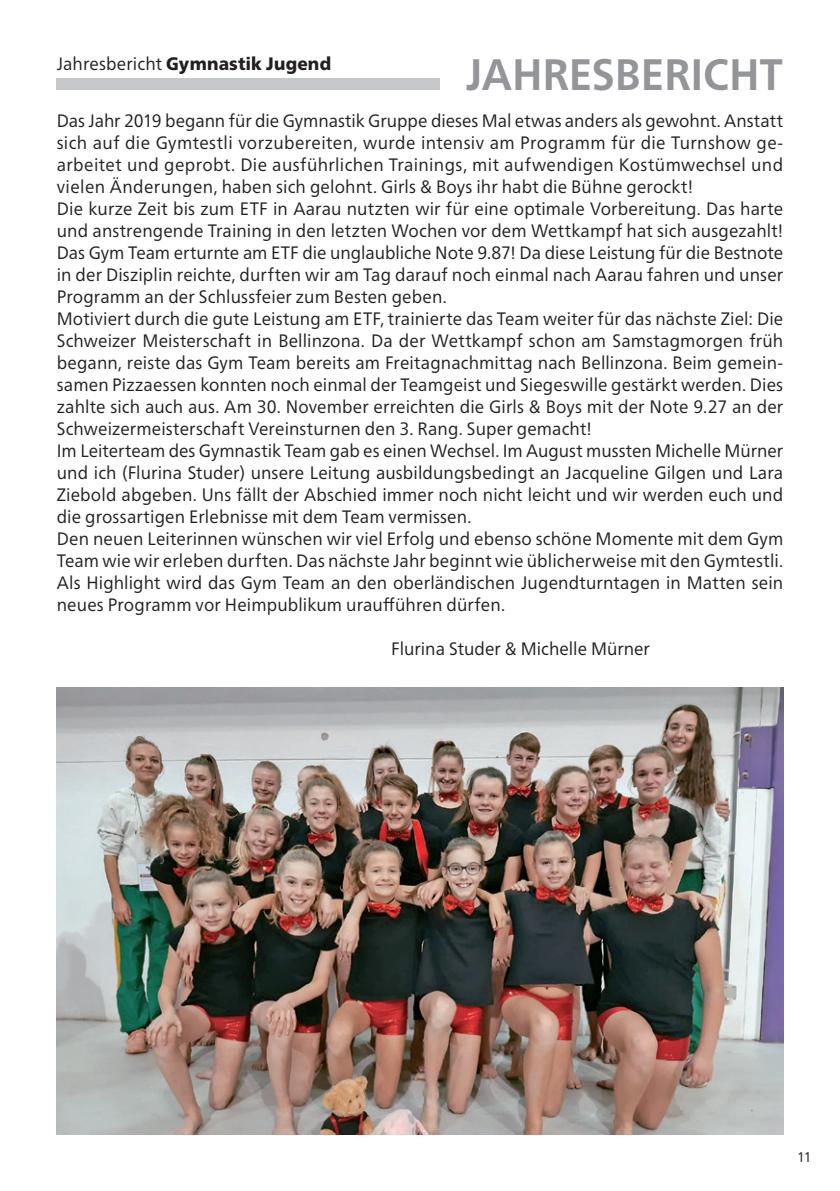
<style>
.page{position:relative;width:840px;height:1191px;background:#fff}
.page>*{position:absolute;margin:0;border:0;box-sizing:border-box;transform-origin:0 0}
.t1{font:700 44px "Frutiger Neue LTW1 G";letter-spacing:-.005em;color:#939598;scale:.95 1}
.grundtext{font:18px/22px "Frutiger Neue LTW1 G";letter-spacing:.005em;color:#231f20;text-align:justify;scale:.95 1}
.t2{font:900 18px "Frutiger Neue LTW1 G";letter-spacing:.015em;color:#231f20;scale:.95 1}
.t3{font:14px "Frutiger Neue LTW1 G";color:#231f20;scale:.95 1}
.s1{font-weight:400}
</style>
<div class="page">
<div style="left:57px;top:79px;width:382px;height:11px;background:#c7c8ca"></div>
<img style="left:57px;top:687px;width:725px;height:447px">
<p class="t2" style="left:57px;top:53px;width:290px"><span class="s1">Jahresbericht</span> Gymnastik Jugend</p>
<h1 class="t1" style="left:466px;top:49px;width:335px">JAHRESBERICHT</h1>
<p class="grundtext" style="left:57px;top:110px;width:765px">Das Jahr 2019 begann für die Gymnastik Gruppe dieses Mal etwas anders als gewohnt. Anstatt sich auf die Gymtestli vorzubereiten, wurde intensiv am Programm für die Turnshow ge&shy;arbeitet und geprobt. Die ausführlichen Trainings, mit aufwendigen Kostümwechsel und vielen Änderungen, haben sich gelohnt. Girls &amp; Boys ihr habt die Bühne gerockt!</p>
<p class="grundtext" style="left:57px;top:198px;width:765px">Die kurze Zeit bis zum ETF in Aarau nutzten wir für eine optimale Vorbereitung. Das harte und anstrengende Training in den letzten Wochen vor dem Wettkampf hat sich ausgezahlt!<br>Das Gym Team erturnte am ETF die unglaubliche Note 9.87! Da diese Leistung für die Bestnote in der Disziplin reichte, durften wir am Tag darauf noch einmal nach Aarau fahren und unser Programm an der Schlussfeier zum Besten geben.</p>
<p class="grundtext" style="left:57px;top:308px;width:765px">Motiviert durch die gute Leistung am ETF, trainierte das Team weiter für das nächste Ziel: Die Schweizer Meisterschaft in Bellinzona. Da der Wettkampf schon am Samstagmorgen früh begann, reiste das Gym Team bereits am Freitagnachmittag nach Bellinzona. Beim gemein&shy;samen Pizzaessen konnten noch einmal der Teamgeist und Siegeswille gestärkt werden. Dies zahlte sich auch aus. Am 30. November erreichten die Girls &amp; Boys mit der Note 9.27 an der Schweizermeisterschaft Vereinsturnen den 3. Rang. Super gemacht!</p>
<p class="grundtext" style="left:57px;top:440px;width:765px">Im Leiterteam des Gymnastik Team gab es einen Wechsel. Im August mussten Michelle Mürner und ich (Flurina Studer) unsere Leitung ausbildungsbedingt an Jacqueline Gilgen und Lara Ziebold abgeben. Uns fällt der Abschied immer noch nicht leicht und wir werden euch und die grossartigen Erlebnisse mit dem Team vermissen.</p>
<p class="grundtext" style="left:57px;top:528px;width:765px">Den neuen Leiterinnen wünschen wir viel Erfolg und ebenso schöne Momente mit dem Gym Team wie wir erleben durften. Das nächste Jahr beginnt wie üblicherweise mit den Gymtestli.<br>Als Highlight wird das Gym Team an den oberländischen Jugendturntagen in Matten sein neues Programm vor Heimpublikum uraufführen dürfen.</p>
<p class="grundtext" style="left:391px;top:638px;width:274px">Flurina Studer &amp; Michelle Mürner</p>
<p class="t3" style="left:796px;top:1148px;width:17px">11</p>
</div>
